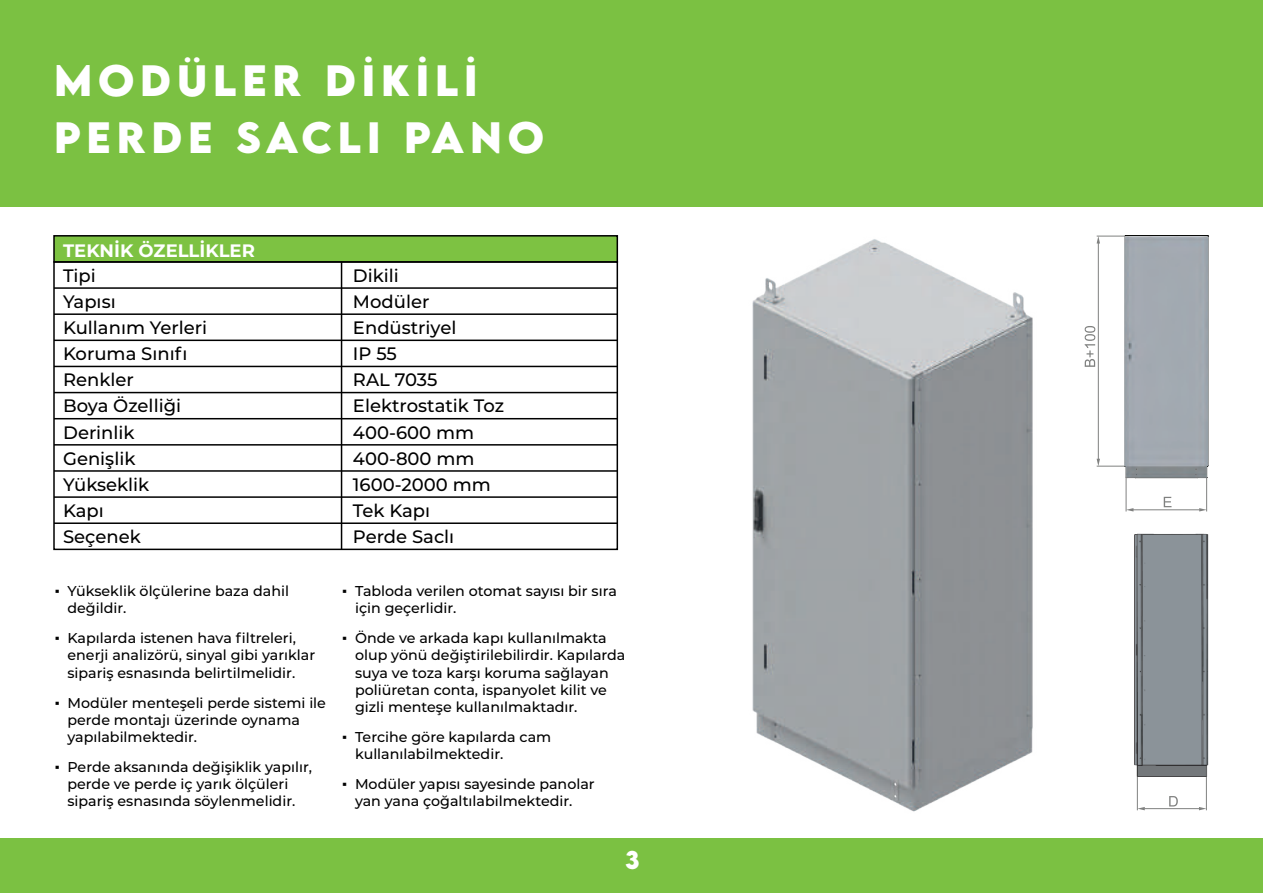
<style>
.page{position:relative;width:1263px;height:893px;background:#fff}
.page>*{position:absolute;margin:0;border:0;box-sizing:border-box;transform-origin:0 0}
.t1{font:700 39px/57px "LEMONMILK";letter-spacing:.15em;color:#fff}
.t2{font:700 22.5px "LEMONMILK";color:#fff}
.t3{font:500 18px/26.1px "Montserrat";color:#000}
.t4{font:700 18px "Montserrat";color:#fff}
.t5{font:500 14.25px/17.1px "Montserrat";color:#000}
.s1{font-family:"Times New Roman";font-weight:400}
</style>
<div class="page">
<div style="left:0;top:0;width:1263px;height:207px;background:#7bc142"></div>
<div style="left:0;top:839px;width:1263px;height:54px;background:#7bc142"></div>
<div style="left:53px;top:235px;width:565px;height:28px;background:#7dc242;border:2px solid #000"></div>
<div style="left:53px;top:261px;width:565px;height:289px;border:2px solid #000"></div>
<hr style="left:54px;top:522px;width:563px;height:2px;background:#000">
<hr style="left:54px;top:496px;width:563px;height:2px;background:#000">
<hr style="left:54px;top:470px;width:563px;height:2px;background:#000">
<hr style="left:54px;top:444px;width:563px;height:2px;background:#000">
<hr style="left:54px;top:418px;width:563px;height:1px;background:#000">
<hr style="left:54px;top:392px;width:563px;height:1px;background:#000">
<hr style="left:54px;top:366px;width:563px;height:1px;background:#000">
<hr style="left:54px;top:340px;width:563px;height:1px;background:#000">
<hr style="left:54px;top:313px;width:563px;height:2px;background:#000">
<hr style="left:54px;top:287px;width:563px;height:2px;background:#000">
<hr style="left:341px;top:262px;width:1px;height:287px;background:#000">
<img style="left:575px;top:235px;width:641px;height:604px">
<h1 class="t1" style="left:54px;top:53px;width:492px">MODÜLER DİKİLİ<br>PERDE SACLI PANO</h1>
<p class="t4" style="left:63px;top:237px;width:193px">TEKNİK ÖZELLİKLER</p>
<p class="t3" style="left:63px;top:262px;width:145px">Tipi<br>Yapısı<br>Kullanım Yerleri<br>Koruma Sınıfı<br>Renkler<br>Boya Özelliği<br>Derinlik<br>Genişlik<br>Yükseklik<br>Kapı<br>Seçenek</p>
<p class="t3" style="left:353px;top:262px;width:153px">Dikili<br>Modüler<br>Endüstriyel<br>IP 55<br>RAL 7035<br>Elektrostatik Toz<br>400-600 mm<br>400-800 mm<br>1600-2000 mm<br>Tek Kapı<br>Perde Saclı</p>
<p class="t5" style="left:68px;top:582px;width:223px;text-indent:-13px"><span class="s1">▪</span> Yükseklik ölçülerine baza dahil değildir.</p>
<p class="t5" style="left:68px;top:629px;width:249px;text-indent:-13px"><span class="s1">▪</span> Kapılarda istenen hava filtreleri, enerji analizörü, sinyal gibi yarıklar sipariş esnasında belirtilmelidir.</p>
<p class="t5" style="left:68px;top:693px;width:260px;text-indent:-13px"><span class="s1">▪</span> Modüler menteşeli perde sistemi ile perde montajı üzerinde oynama yapılabilmektedir.</p>
<p class="t5" style="left:68px;top:758px;width:246px;text-indent:-13px"><span class="s1">▪</span> Perde aksanında değişiklik yapılır, perde ve perde iç yarık ölçüleri sipariş esnasında söylenmelidir.</p>
<p class="t5" style="left:355px;top:582px;width:263px;text-indent:-13px"><span class="s1">▪</span> Tabloda verilen otomat sayısı bir sıra için geçerlidir.</p>
<p class="t5" style="left:355px;top:629px;width:272px;text-indent:-13px"><span class="s1">▪</span> Önde ve arkada kapı kullanılmakta olup yönü değiştirilebilirdir. Kapılarda suya ve toza karşı koruma sağlayan poliüretan conta, ispanyolet kilit ve gizli menteşe kullanılmaktadır.</p>
<p class="t5" style="left:355px;top:728px;width:198px;text-indent:-13px"><span class="s1">▪</span> Tercihe göre kapılarda cam kullanılabilmektedir.</p>
<p class="t5" style="left:355px;top:775px;width:241px;text-indent:-13px"><span class="s1">▪</span> Modüler yapısı sayesinde panolar yan yana çoğaltılabilmektedir.</p>
<h2 class="t2" style="left:625px;top:844px;width:16px">3</h2>
</div>
